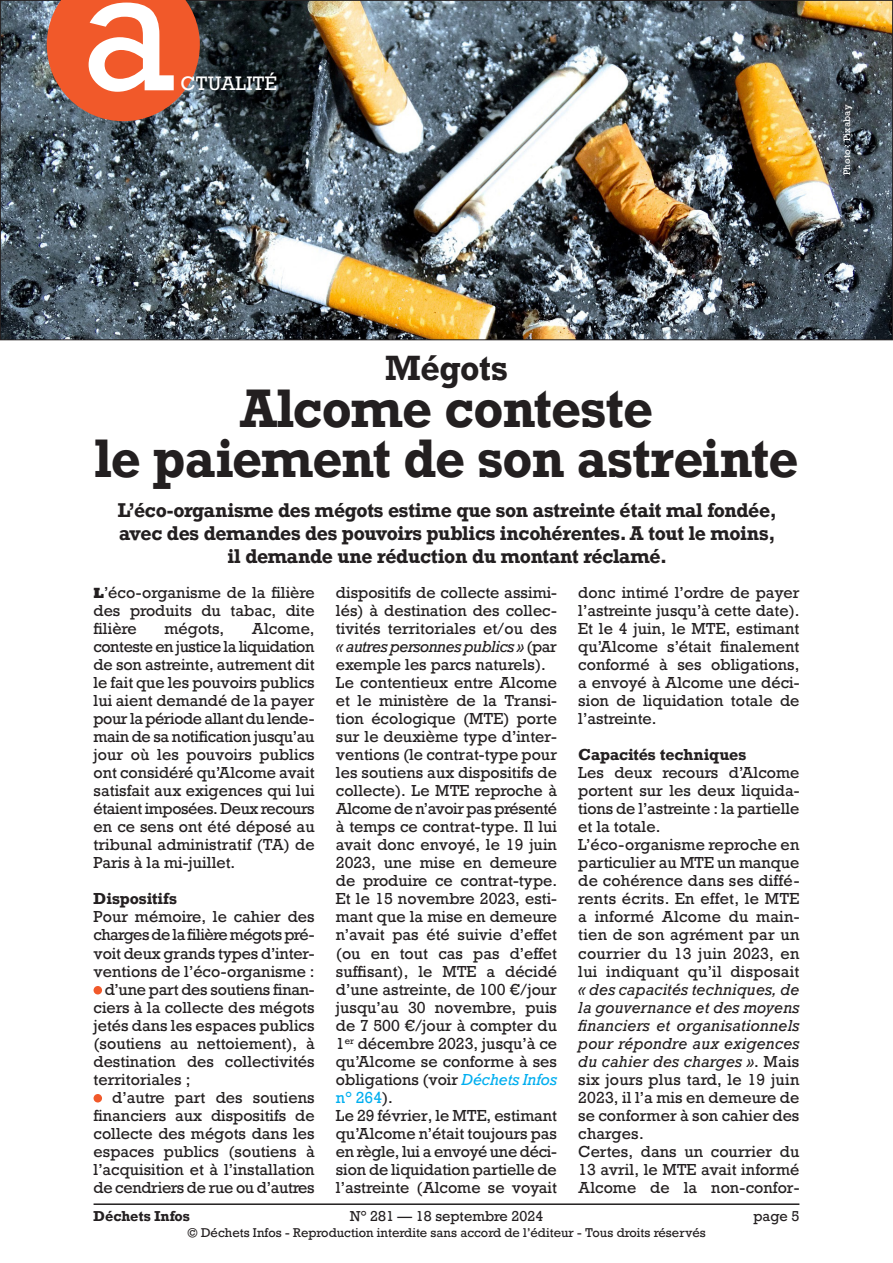
<style>
.page{position:relative;width:893px;height:1263px;background:#fff}
.page>*{position:absolute;margin:0;border:0;box-sizing:border-box;transform-origin:0 0}
.t1{font:166.5px "Rockwell";color:#fff}
.Titre_32{font:700 51px/49.5px "Rockwell";letter-spacing:-.02em;color:#231f20;text-align:center;scale:.96 1}
.Titre_32-2{font:700 33px "Rockwell";letter-spacing:-.02em;color:#231f20;scale:.96 1}
.Titre_32-3{font:700 18.75px/23.2px "Rockwell";letter-spacing:-.02em;color:#231f20;text-align:center}
.t2{font:18.3px "Rockwell";color:#fff}
.Texte_courant{font:15px/18px "Rockwell";color:#231f20;text-align:justify}
.Texte_courant-2{font:700 15px "Rockwell";color:#231f20}
.t3{font:13.5px "Rockwell";color:#231f20}
.t4{font:700 13.5px "Rockwell";color:#231f20}
.t5{font:12px "Rockwell";color:#231f20}
.Crédit_photo{font:9px "Rockwell";letter-spacing:.015em;color:#fff}
.s1{font-family:"Rockwell Std";font-weight:800}
.s2{font-style:italic}
.s3{font-style:italic;color:#00aeef}
.s4{color:#00aeef}
</style>
<div class="page">
<hr style="left:94px;top:1203px;width:705px;height:2px;background:#231f20">
<div style="left:94px;top:986px;width:8px;height:8px;background:#f1592a;border-radius:50%"></div>
<div style="left:94px;top:1094px;width:8px;height:8px;background:#f1592a;border-radius:50%"></div>
<img style="left:2px;top:2px;width:889px;height:336px">
<svg style="left:47px;top:0;width:153px;height:121px;background:#da5d37"></svg>
<p class="t1" style="left:80px;top:-73px;width:98px">a</p>
<p class="t2" style="left:180px;top:72px;width:98px">CTUALITÉ</p>
<p class="Crédit_photo" style="left:841px;top:175px;width:72px;rotate:-90deg">Photo : Pixabay</p>
<p class="Titre_32-2" style="left:385px;top:347px;width:129px">Mégots</p>
<p class="Titre_32" style="left:95px;top:383px;width:734px">Alcome conteste<br>le paiement de son astreinte</p>
<p class="Titre_32-3" style="left:118px;top:498px;width:660px">L’éco-organisme des mégots estime que son astreinte était mal fondée, avec des demandes des pouvoirs publics incohérentes. A tout le moins, il demande une réduction du montant réclamé.</p>
<p class="Texte_courant" style="left:94px;top:584px;width:223px"><span class="s1">L</span>’éco-organisme de la filière des produits du tabac, dite filière</p>
<p class="Texte_courant" style="left:336px;top:584px;width:223px">dispositifs de collecte assimi&shy;lés) à destination des collec&shy;tivités territoriales et/ou des <span class="s2">« autres personnes publics »</span> (par exemple les parcs naturels).</p>
<p class="Texte_courant" style="left:336px;top:674px;width:223px">Le contentieux entre Alcome et le ministère de la Transi&shy;tion écologique (MTE) porte sur le deuxième type d’inter&shy;ventions (le contrat-type pour les soutiens aux dispositifs de collecte). Le MTE reproche à Alcome de n’avoir pas présenté à temps ce contrat-type. Il lui avait donc envoyé, le 19 juin 2023, une mise en demeure de produire ce contrat-type.<br>Et le 15 novembre 2023, esti&shy;mant que la mise en demeure n’avait pas été suivie d’effet (ou en tout cas pas d’effet suffisant), le MTE a décidé d’une astreinte, de 100 €/jour jusqu’au 30 novembre, puis de 7 500 €/jour à compter du 1<sup>er</sup> décembre 2023, jusqu’à ce qu’Alcome se conforme à ses obligations (voir <span class="s3">Déchets Infos </span><span class="s4">n° 264</span>).</p>
<p class="Texte_courant" style="left:336px;top:1106px;width:223px">Le 29 février, le MTE, estimant qu’Alcome n’était toujours pas en règle, lui a envoyé une déci&shy;sion de liquidation partielle de l’astreinte (Alcome se voyait</p>
<p class="Texte_courant" style="left:578px;top:584px;width:223px">donc intimé l’ordre de payer l’astreinte jusqu’à cette date).<br>Et le 4 juin, le MTE, estimant qu’Alcome s’était finalement conformé à ses obligations, a envoyé à Alcome une déci&shy;sion de liquidation totale de l’astreinte.</p>
<p class="Texte_courant-2" style="left:578px;top:745px;width:169px">Capacités techniques</p>
<p class="Texte_courant" style="left:578px;top:764px;width:223px">Les deux recours d’Alcome portent sur les deux liquida&shy;tions de l’astreinte : la partielle et la totale.</p>
<p class="Texte_courant" style="left:578px;top:836px;width:223px">L’éco-organisme reproche en particulier au MTE un manque de cohérence dans ses diffé&shy;rents écrits. En effet, le MTE a informé Alcome du main&shy;tien de son agrément par un courrier du 13 juin 2023, en lui indiquant qu’il disposait <span class="s2">« des capacités techniques, de la gouvernance et des moyens financiers et organisationnels pour répondre aux exigences du cahier des charges »</span>. Mais six jours plus tard, le 19 juin 2023, il l’a mis en demeure de se conformer à son cahier des charges.</p>
<p class="Texte_courant" style="left:578px;top:1142px;width:223px">Certes, dans un courrier du 13 avril, le MTE avait informé Alcome de la non-confor-</p>
<p class="Texte_courant" style="left:164px;top:620px;width:61px">mégots,</p>
<p class="Texte_courant" style="left:94px;top:620px;width:223px;text-indent:158px">Alcome, conteste en justice la liquidation de son astreinte, autrement dit le fait que les pouvoirs publics lui aient demandé de la payer pour la période allant du lende&shy;main de sa notification jusqu’au jour où les pouvoirs publics ont considéré qu’Alcome avait satisfait aux exigences qui lui étaient imposées. Deux recours en ce sens ont été déposé au tribunal administratif (TA) de Paris à la mi-juillet.</p>
<p class="Texte_courant-2" style="left:94px;top:889px;width:85px">Dispositifs</p>
<p class="Texte_courant" style="left:94px;top:908px;width:223px">Pour mémoire, le cahier des charges de la filière mégots pré&shy;voit deux grands types d’inter&shy;ventions de l’éco-organisme :</p>
<p class="Texte_courant" style="left:94px;top:980px;width:223px;text-indent:11px">d’une part des soutiens finan&shy;ciers à la collecte des mégots jetés dans les espaces publics (soutiens au nettoiement), à destination des collectivités territoriales ;</p>
<p class="Texte_courant" style="left:94px;top:1088px;width:223px;text-indent:19px">d’autre part des soutiens financiers aux dispositifs de collecte des mégots dans les espaces publics (soutiens à l’acquisition et à l’installation de cendriers de rue ou d’autres</p>
<p class="t4" style="left:94px;top:1207px;width:98px">Déchets Infos</p>
<p class="t3" style="left:350px;top:1207px;width:195px">N° 281 — 18 septembre 2024</p>
<p class="t3" style="left:753px;top:1207px;width:48px">page 5</p>
<p class="t5" style="left:187px;top:1225px;width:520px">© Déchets Infos - Reproduction interdite sans accord de l’éditeur - Tous droits réservés</p>
</div>
